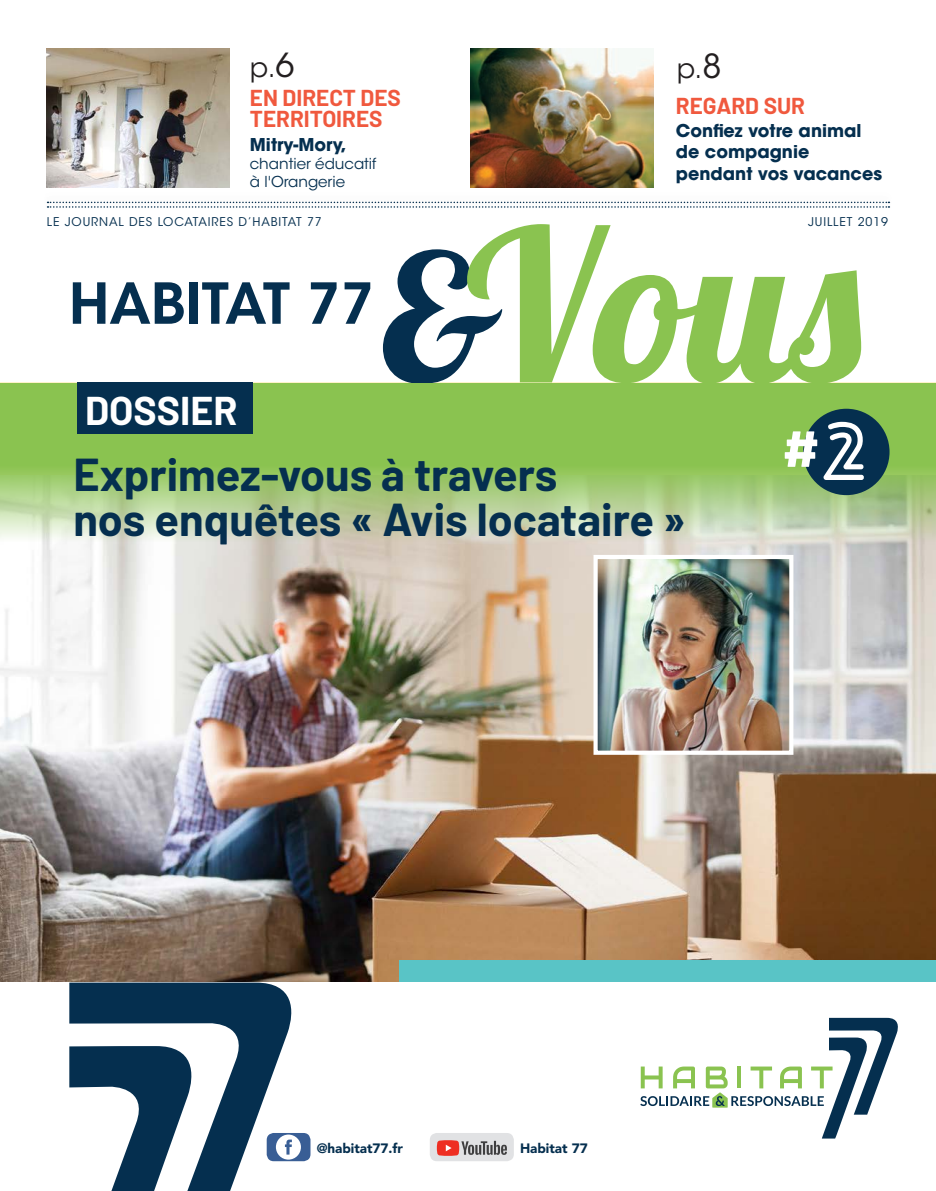
<style>
.page{position:relative;width:936px;height:1191px;background:#fff}
.page>*{position:absolute;margin:0;border:0;box-sizing:border-box;transform-origin:0 0}
.t1{font:210.9px "Lobster 1.4";color:#8ac350}
.t2{font:177.6px "Lobster 1.4";color:#052f4f}
.t3{font:700 76.5px "Lovelo Line";color:#fff}
.t4{font:600 55.95px "ITC Avant Garde Std";color:#052f4f}
.t5{font:700 54.9px "Barlow";color:#fff}
.t6{font:700 45px/45px "Barlow";color:#052f4f}
.t7{font:700 39.15px "Barlow";color:#fff}
.t8{font:27px "ITC Avant Garde Std";color:#231f20}
.t9{font:700 22.5px/21px "Barlow";color:#f0593e}
.t10{font:700 17.55px/21.6px "ITC Avant Garde Std";color:#052f4f}
.t11{font:15px/18px "ITC Avant Garde Std";color:#052f4f}
.t12{font:900 13.5px "Avenir LT Pro";color:#052f4f}
.t13{font:12px "ITC Avant Garde Std";letter-spacing:.075em;color:#052f4f}
.s1{font-size:33px}
</style>
<div class="page">
<img style="left:0;top:541px;width:935px;height:440px">
<img style="left:47px;top:48px;width:183px;height:139px">
<img style="left:470px;top:48px;width:183px;height:139px">
<svg style="left:0;top:464px;width:935px;height:77px;background:#b3ce91"></svg>
<div style="left:0;top:383px;width:935px;height:81px;background:#8ac350"></div>
<img style="left:598px;top:560px;width:190px;height:190px">
<div style="left:593px;top:555px;width:200px;height:200px;border:4px solid #fff"></div>
<div style="left:77px;top:383px;width:175px;height:51px;background:#052f4f"></div>
<div style="left:803px;top:409px;width:86px;height:86px;background:#052f4f;border-radius:50%"></div>
<svg style="left:48px;top:202px;width:841px;height:6px"></svg>
<svg style="left:69px;top:982px;width:226px;height:209px;fill:#052f4f"></svg>
<svg style="left:69px;top:1046px;width:126px;height:145px"></svg>
<div style="left:399px;top:960px;width:536px;height:21px;background:#59c4c6"></div>
<svg style="left:640px;top:1017px;width:258px;height:121px"></svg>
<div style="left:267px;top:1133px;width:43px;height:28px;background:#395e95;border-radius:7px"></div>
<div style="left:276px;top:1134px;width:25px;height:25px;background:#fff;border-radius:50%"></div>
<svg style="left:285px;top:1139px;width:7px;height:15px"></svg>
<div style="left:430px;top:1133px;width:84px;height:28px;background:#e1e2e4;border-radius:7px"></div>
<svg style="left:437px;top:1140px;width:70px;height:15px"></svg>
<p class="t8" style="left:250px;top:50px;width:46px">p.<span class="s1">6</span></p>
<p class="t9" style="left:250px;top:85px;width:152px">EN DIRECT DES<br>TERRITOIRES</p>
<p class="t10" style="left:250px;top:134px;width:98px">Mitry-Mory,</p>
<p class="t11" style="left:250px;top:155px;width:128px">chantier éducatif à l'Orangerie</p>
<p class="t8" style="left:676px;top:52px;width:46px">p.<span class="s1">8</span></p>
<p class="t9" style="left:676px;top:93px;width:131px">REGARD SUR</p>
<p class="t10" style="left:676px;top:119px;width:208px">Confiez votre animal de compagnie pendant vos vacances</p>
<p class="t13" style="left:47px;top:214px;width:276px">LE JOURNAL DES LOCATAIRES D’HABITAT 77</p>
<p class="t13" style="left:808px;top:214px;width:82px">JUILLET 2019</p>
<p class="t2" style="left:381px;top:205px;width:123px">&amp;</p>
<p class="t1" style="left:466px;top:171px;width:397px">Vous</p>
<p class="t4" style="left:69px;top:268px;width:307px">HABITAT 77</p>
<p class="t7" style="left:85px;top:381px;width:154px">DOSSIER</p>
<p class="t6" style="left:73px;top:449px;width:614px">Exprimez-vous à travers<br>nos enquêtes « Avis locataire »</p>
<p class="t5" style="left:782px;top:408px;width:39px">#</p>
<p class="t3" style="left:822px;top:404px;width:46px">2</p>
<p class="t12" style="left:316px;top:1140px;width:88px">@habitat77.fr</p>
<p class="t12" style="left:520px;top:1140px;width:69px">Habitat 77</p>
</div>
